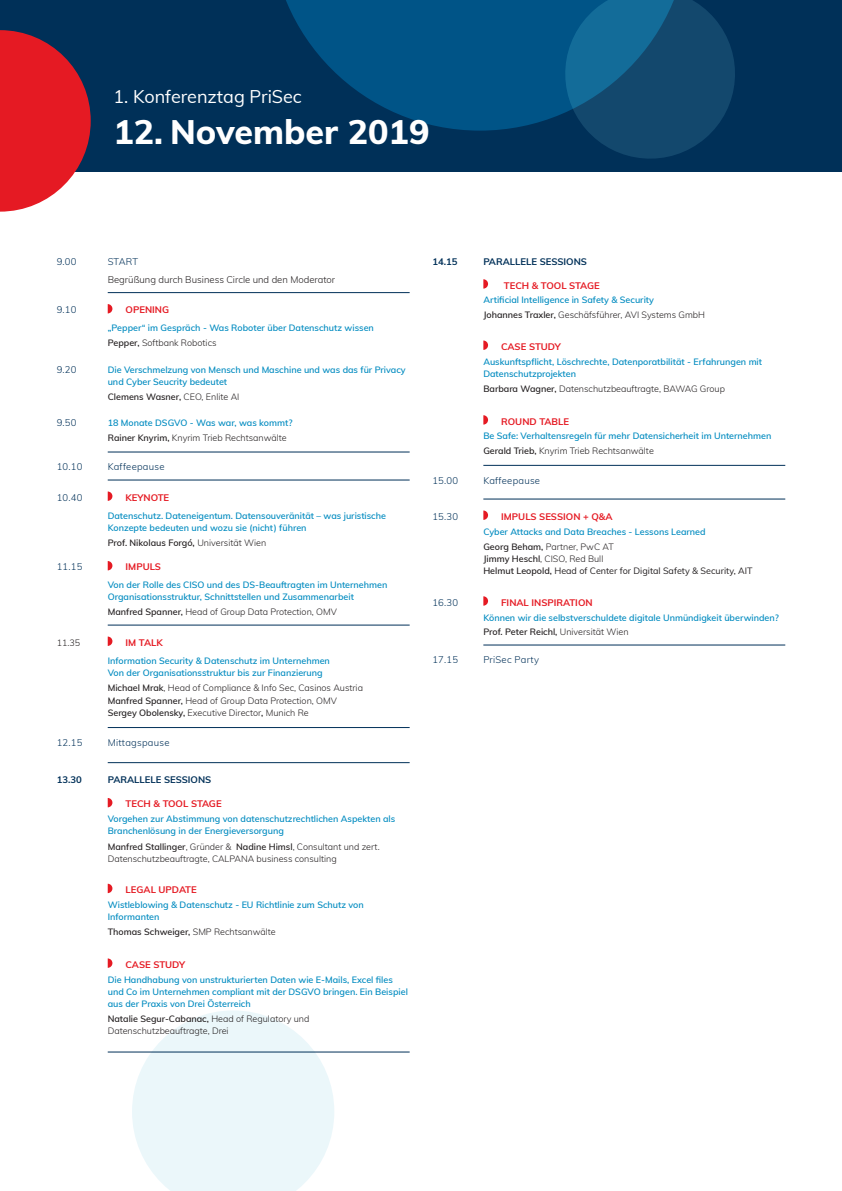
<style>
.page{position:relative;width:842px;height:1191px;background:#fff}
.page>*{position:absolute;margin:0;border:0;box-sizing:border-box;transform-origin:0 0}
.t1{font:800 34px "Muli";color:#fff}
.t2{font:18px "Muli";color:#fff}
.t3{font:700 9.5px "Muli";color:#e51a23}
.t4{font:300 9.5px "Muli";letter-spacing:.025em;color:#003058}
.t5{font:700 9.5px "Muli";color:#003058}
.t6{font:300 9.5px "Muli";color:#231f20}
.t7{font:600 9px/12px "Muli";color:#008bc0}
.t8{font:300 9px/12.5px "Muli";color:#231f20}
.t9{font:600 9px "Muli";color:#231f20}
.t10{font:9px/12px "Muli";color:#231f20}
.s1{color:#231f20}
.s2{font-weight:300;color:#231f20}
.s3{font-weight:300}
.s4{font-size:9.5px}
.s5{font-weight:600}
</style>
<div class="page">
<div style="left:0;top:0;width:842px;height:171px;background:#003058"></div>
<svg style="left:588px;top:0;width:147px;height:159px"></svg>
<svg style="left:286px;top:0;width:403px;height:131px;fill:#005487"></svg>
<svg style="left:0;top:30px;width:91px;height:182px"></svg>
<svg style="left:132px;top:1010px;width:202px;height:181px"></svg>
<hr style="left:108px;top:292px;width:302px;height:1px;background:#003058">
<svg style="left:108px;top:304px;width:4px;height:9px"></svg>
<hr style="left:108px;top:452px;width:302px;height:1px;background:#003058">
<hr style="left:108px;top:480px;width:302px;height:1px;background:#003058">
<svg style="left:108px;top:491px;width:4px;height:10px"></svg>
<svg style="left:108px;top:561px;width:4px;height:9px"></svg>
<hr style="left:108px;top:625px;width:302px;height:1px;background:#003058">
<svg style="left:108px;top:636px;width:4px;height:10px"></svg>
<hr style="left:108px;top:727px;width:302px;height:1px;background:#003058">
<hr style="left:108px;top:762px;width:302px;height:1px;background:#003058">
<svg style="left:108px;top:798px;width:4px;height:9px"></svg>
<svg style="left:108px;top:883px;width:4px;height:10px"></svg>
<svg style="left:108px;top:958px;width:4px;height:9px"></svg>
<hr style="left:108px;top:1051px;width:302px;height:1px;background:#003058">
<svg style="left:483px;top:279px;width:5px;height:10px"></svg>
<svg style="left:483px;top:340px;width:5px;height:10px"></svg>
<svg style="left:483px;top:415px;width:5px;height:9px"></svg>
<hr style="left:483px;top:465px;width:302px;height:1px;background:#003058">
<hr style="left:483px;top:499px;width:302px;height:1px;background:#003058">
<svg style="left:483px;top:510px;width:5px;height:10px"></svg>
<svg style="left:483px;top:596px;width:5px;height:9px"></svg>
<hr style="left:483px;top:645px;width:302px;height:1px;background:#003058">
<h2 class="t2" style="left:113px;top:84px;width:190px">1. Konferenztag PriSec</h2>
<h1 class="t1" style="left:113px;top:107px;width:317px">12. November 2019</h1>
<p class="t4" style="left:57px;top:254px;width:21px">9.00</p>
<p class="t4" style="left:108px;top:254px;width:9px">Start</p>
<p class="t6" style="left:108px;top:273px;width:229px">Begrüßung durch Business Circle und den Moderator</p>
<p class="t4" style="left:57px;top:303px;width:21px">9.10</p>
<p class="t3" style="left:126px;top:303px;width:45px">OPENING</p>
<p class="t7" style="left:108px;top:320px;width:268px;line-height:14.8px">„Pepper“ im Gespräch - Was Roboter über Datenschutz wissen<br><span class="s1">Pepper,</span> <span class="s2">Softbank Robotics</span></p>
<p class="t4" style="left:57px;top:363px;width:21px">9.20</p>
<p class="t7" style="left:108px;top:364px;width:300px">Die Verschmelzung von Mensch und Maschine und was das für Privacy und Cyber Seucrity bedeutet</p>
<p class="t9" style="left:108px;top:390px;width:133px">Clemens Wasner, <span class="s3">CEO, Enlite AI</span></p>
<p class="t4" style="left:57px;top:416px;width:21px">9.50</p>
<p class="t7" style="left:108px;top:415px;width:186px;line-height:14.8px">18 Monate DSGVO - Was war, was kommt?<br><span class="s1">Rainer Knyrim,</span> <span class="s2">Knyrim Trieb Rechtsanwälte</span></p>
<p class="t4" style="left:57px;top:460px;width:27px">10.10</p>
<p class="t4" style="left:108px;top:460px;width:58px">Kaffeepause</p>
<p class="t4" style="left:57px;top:490px;width:27px">10.40</p>
<p class="t3" style="left:126px;top:490px;width:45px">KEYNOTE</p>
<p class="t7" style="left:108px;top:509px;width:280px">Datenschutz. Dateneigentum. Datensouveränität – was juristische<br>Konzepte bedeuten und wozu sie (nicht) führen</p>
<p class="t9" style="left:108px;top:536px;width:160px">Prof. Nikolaus Forgó<span class="s4">,</span> <span class="s3">Universität Wien</span></p>
<p class="t4" style="left:57px;top:560px;width:27px">11.15</p>
<p class="t3" style="left:126px;top:560px;width:36px">IMPULS</p>
<p class="t7" style="left:108px;top:578px;width:281px">Von der Rolle des CISO und des DS-Beauftragten im Unternehmen<br>Organisationsstruktur, Schnittstellen und Zusammenarbeit</p>
<p class="t8" style="left:108px;top:605px;width:231px"><span class="s5">Manfred Spanner,</span> Head of Group Data Protection, OMV</p>
<p class="t8" style="left:57px;top:636px;width:25px">11.35</p>
<p class="t3" style="left:126px;top:635px;width:38px">IM TALK</p>
<p class="t7" style="left:108px;top:654px;width:224px">Information Security &amp; Datenschutz im Unternehmen<br>Von der Organisationsstruktur bis zur Finanzierung</p>
<p class="t8" style="left:108px;top:681px;width:257px"><span class="s5">Michael Mrak</span>, Head of Compliance &amp; Info Sec, Casinos Austria<br><span class="s5">Manfred Spanner,</span> Head of Group Data Protection, OMV<br><span class="s5">Sergey Obolensky,</span> Executive Director<span class="s5">,</span> Munich Re</p>
<p class="t4" style="left:57px;top:735px;width:27px">12.15</p>
<p class="t4" style="left:108px;top:735px;width:63px">Mittagspause</p>
<p class="t5" style="left:57px;top:773px;width:27px">13.30</p>
<p class="t5" style="left:108px;top:773px;width:104px">PARALLELE SESSIO NS</p>
<p class="t3" style="left:126px;top:797px;width:45px">TECH &amp; TOO</p>
<p class="t3" style="left:183px;top:797px;width:40px">L STAGE</p>
<p class="t7" style="left:108px;top:812px;width:289px">Vorgehen zur Abstimmung von datenschutzrechtlichen Aspekten als<br>Branchenlösung in der Energieversorgung</p>
<p class="t8" style="left:108px;top:840px;width:273px;line-height:12px"><span class="s5">Manfred Stallinger</span>, Gründer &amp; <span class="s5">Nadine Himsl</span>, Consultant und zert.<br>Datenschutzbeauftragte, CALPANA business consulting</p>
<p class="t3" style="left:126px;top:882px;width:73px">LEGAL UP DATE</p>
<p class="t7" style="left:108px;top:898px;width:258px">Wistleblowing &amp; Datenschutz - EU Richtlinie zum Schutz von<br>Informanten</p>
<p class="t9" style="left:108px;top:925px;width:170px">Thomas Schweiger, <span class="s3">SMP Rechtsanwälte</span></p>
<p class="t3" style="left:126px;top:957px;width:8px">CAS</p>
<p class="t3" style="left:145px;top:957px;width:41px">E STUDY</p>
<p class="t7" style="left:108px;top:973px;width:302px">Die Handhabung von unstrukturierten Daten wie E-Mails, Excel files und Co im Unternehmen compliant mit der DSGVO bringen. Ein Beispiel aus der Praxis von Drei Österreich</p>
<p class="t8" style="left:108px;top:1011px;width:203px;line-height:12px"><span class="s5">Natalie Segur-Cabanac,</span> Head of Regulatory und<br>Datenschutzbeauftragte, Drei</p>
<p class="t5" style="left:432px;top:254px;width:27px">14.15</p>
<p class="t5" style="left:483px;top:254px;width:104px">PARALLELE SESSIO NS</p>
<p class="t3" style="left:504px;top:278px;width:45px">TECH &amp; TOO</p>
<p class="t3" style="left:561px;top:278px;width:40px">L STAGE</p>
<p class="t7" style="left:483px;top:292px;width:223px;line-height:14.8px">Artificial Intelligence in Safety &amp; Security<br><span class="s1">Johannes Traxler,</span> <span class="s2">Geschäfsführer, AVI Systems GmbH</span></p>
<p class="t3" style="left:501px;top:339px;width:8px">CAS</p>
<p class="t3" style="left:521px;top:339px;width:41px">E STUDY</p>
<p class="t7" style="left:483px;top:355px;width:280px">Auskunftspflicht, Löschrechte, Datenporatbilität - Erfahrungen mit<br>Datenschutzprojekten</p>
<p class="t8" style="left:483px;top:382px;width:243px"><span class="s5">Barbara Wagner,</span> Datenschutzbeauftragte, BAWAG Group</p>
<p class="t3" style="left:501px;top:414px;width:69px">ROUND TABLE</p>
<p class="t7" style="left:483px;top:428px;width:290px;line-height:14.8px">Be Safe: Verhaltensregeln für mehr Datensicherheit im Unternehmen<br><span class="s1">Gerald Trieb,</span> <span class="s2">Knyrim Trieb Rechtsanwälte</span></p>
<p class="t4" style="left:432px;top:473px;width:27px">15.00</p>
<p class="t4" style="left:483px;top:473px;width:58px">Kaffeepause</p>
<p class="t4" style="left:432px;top:509px;width:27px">15.30</p>
<p class="t3" style="left:501px;top:509px;width:113px">IMPULS SESSION + Q&amp;A</p>
<p class="t7" style="left:483px;top:523px;width:224px;line-height:14.8px">Cyber Attacks and Data Breaches - Lessons Learned<br><span class="s1">Georg Beham,</span> <span class="s2">Partner, PwC AT</span></p>
<p class="t10" style="left:483px;top:552px;width:271px"><span class="s5">Jimmy Heschl</span><span class="s3">, CISO, Red Bull<br></span><span class="s5">Helmut Leopold,</span> Head of Center for Digital Safety &amp; Security, AIT</p>
<p class="t4" style="left:432px;top:595px;width:27px">16.30</p>
<p class="t3" style="left:501px;top:595px;width:93px">FINAL INSPIRATION</p>
<p class="t7" style="left:483px;top:609px;width:297px;line-height:14.8px">Können wir die selbstverschuldete digitale Unmündigkeit überwinden?<br><span class="s1">Prof. Peter Reichl,</span> <span class="s2">Universität Wien</span></p>
<p class="t4" style="left:432px;top:653px;width:27px">17.15</p>
<p class="t4" style="left:483px;top:653px;width:57px">PriSec Party</p>
</div>
